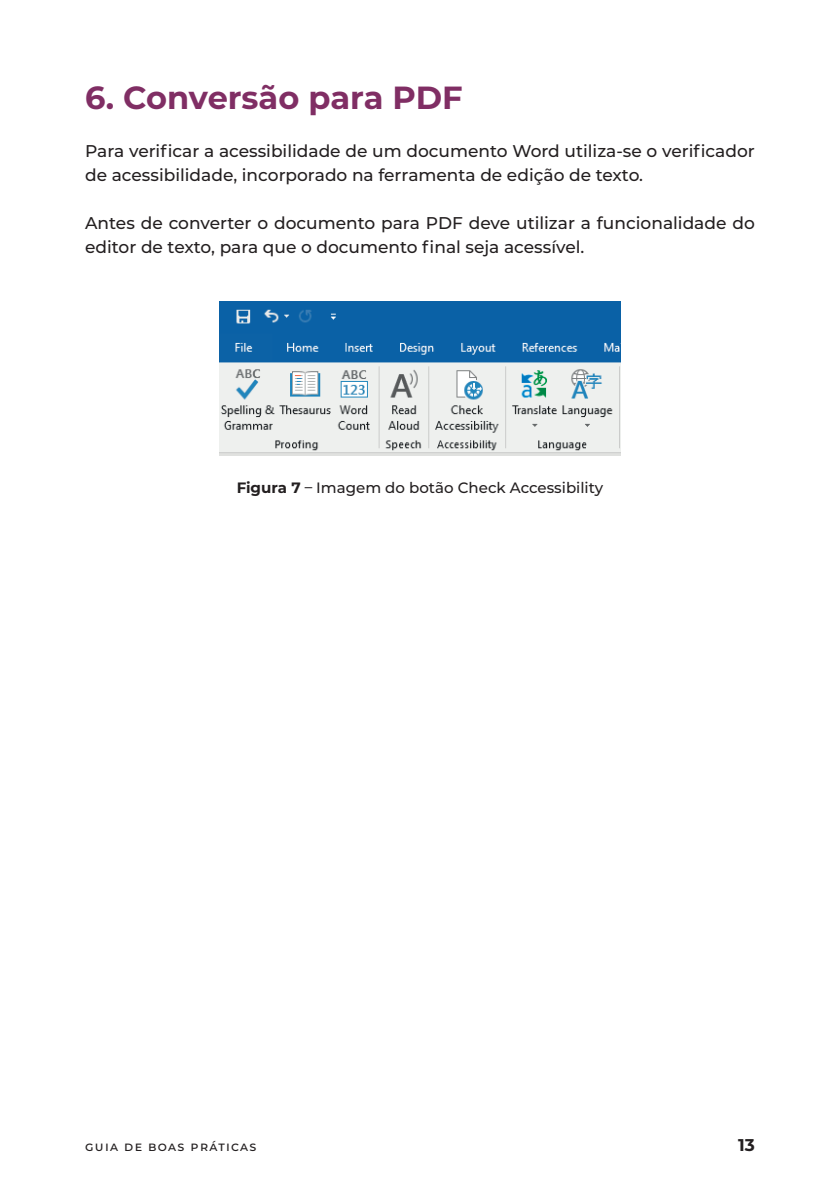
<style>
.page{position:relative;width:840px;height:1191px;background:#fff}
.page>*{position:absolute;margin:0;border:0;box-sizing:border-box;transform-origin:0 0}
.t1{font:700 32px "Montserrat";color:#802e64}
.t2{font:500 17px/24px "Montserrat";color:#231f20}
.t3{font:700 17px "Montserrat";color:#231f20}
.t4{font:500 15px "Montserrat";color:#231f20}
.t5{font:500 13px "Montserrat";letter-spacing:.1em;color:#231f20}
.s1{font-weight:700}
</style>
<div class="page">
<img style="left:220px;top:301px;width:399px;height:155px">
<h1 class="t1" style="left:85px;top:75px;width:379px">6. Conversão para PDF</h1>
<p class="t2" style="left:85px;top:138px;width:671px">Para verificar a acessibilidade de um documento Word utiliza-se o verificador de acessibilidade, incorporado na ferramenta de edição de texto.</p>
<p class="t2" style="left:85px;top:210px;width:670px">Antes de converter o documento para PDF deve utilizar a funcionalidade do editor de texto, para que o documento final seja acessível.</p>
<p class="t4" style="left:236px;top:477px;width:368px"><span class="s1">Figura 7</span> – Imagem do botão Check Accessibility</p>
<p class="t5" style="left:85px;top:1137px;width:173px">guia de boas práticas</p>
<p class="t3" style="left:737px;top:1133px;width:18px">13</p>
</div>
